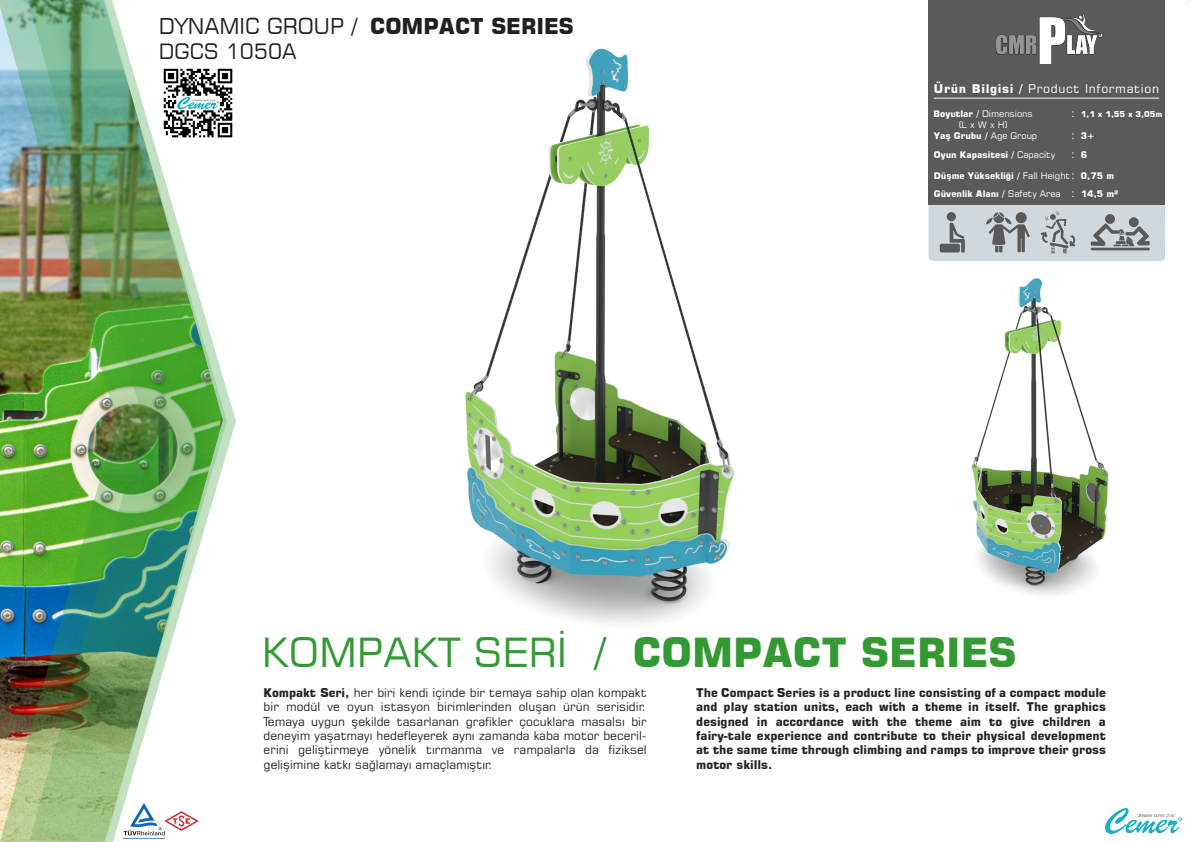
<style>
.page{position:relative;width:1191px;height:842px;background:#fff}
.page>*{position:absolute;margin:0;border:0;box-sizing:border-box;transform-origin:0 0}
.t1{font:700 40px "Square 721 BT";color:#393}
.t2{font:21.7px "Square 721 BT";color:#231f20}
.t3{font:21px "Square 721 BT";color:#231f20}
.t4{font:12px/14.4px "Square 721 BT";color:#232323;text-align:justify}
.t5{font:700 12px/14.4px "Square 721 BT";color:#232323;text-align:justify}
.t6{font:12px "Square 721 BT";letter-spacing:.055em;color:#fff}
.t7{font:11px/21.3px "Square 721 BT";color:#fff}
.t8{font:700 9px/19.7px "Square 721 BT";color:#fff}
.t9{font:9px/10.8px "Square 721 BT";color:#fff;text-align:center}
.t10{font:700 8px "Square 721 BT";color:#fff}
.s1{font-weight:700}
.s2{font-weight:400}
</style>
<div class="page">
<img style="left:465px;top:48px;width:270px;height:576px">
<img style="left:0;top:0;width:236px;height:842px">
<img style="left:28px;top:0;width:199px;height:842px">
<svg style="left:928px;top:205px;width:237px;height:56px;background:#bac1c6"></svg>
<img style="left:1105px;top:808px;width:76px;height:25px">
<img style="left:123px;top:803px;width:39px;height:36px">
<img style="left:162px;top:801px;width:40px;height:40px">
<div style="left:928px;top:0;width:236px;height:204px;background:#5a5a5a"></div>
<img style="left:996px;top:13px;width:105px;height:51px">
<hr style="left:934px;top:98px;width:225px;height:1px;background:#fff">
<img style="left:158px;top:62px;width:78px;height:81px">
<img style="left:971px;top:278px;width:138px;height:317px">
<h2 class="t2" style="left:159px;top:12px;width:416px">DYNAMIC GROUP / <span class="s1">COMPACT SERIES</span></h2>
<h3 class="t3" style="left:159px;top:38px;width:139px">DGCS 1050A</h3>
<p class="t6" style="left:934px;top:81px;width:227px"><span class="s1">Ürün Bilgisi /</span> Product Information</p>
<p class="t9" style="left:933px;top:109px;width:101px"><span class="s1">Boyutlar /</span> Dimensions (L x W x H)</p>
<p class="t7" style="left:1071px;top:103px;width:5px">: :</p>
<p class="t7" style="left:1071px;top:144px;width:5px;line-height:20.6px">: :</p>
<p class="t7" style="left:1071px;top:183px;width:5px">:</p>
<p class="t10" style="left:1081px;top:110px;width:83px">1,1 x 1,55 x 3,05m</p>
<p class="t8" style="left:1081px;top:126px;width:15px">3+<br>6</p>
<p class="t8" style="left:1081px;top:167px;width:39px;line-height:18.4px">0,75 m<br>14,5 m²</p>
<p class="t8" style="left:934px;top:126px;width:123px">Yaş Grubu / <span class="s2">Age Group<br></span>Oyun Kapasitesi / <span class="s2">Capacity</span></p>
<p class="t8" style="left:934px;top:167px;width:138px;line-height:18.4px">Düşme Yüksekliği / <span class="s2">Fall Height<br></span>Güvenlik Alanı / <span class="s2">Safety Area</span></p>
<h1 class="t1" style="left:262px;top:628px;width:756px"><span class="s2">KOMPAKT SERİ /</span> COMPACT SERIES</h1>
<p class="t4" style="left:264px;top:685px;width:384px"><span class="s1">Kompakt Seri,</span> her biri kendi içinde bir temaya sahip olan kompakt bir modül ve oyun istasyon birimlerinden oluşan ürün serisidir.<br>Temaya uygun şekilde tasarlanan grafikler çocuklara masalsı bir deneyim yaşatmayı hedefleyerek aynı zamanda kaba motor beceril&shy;erini geliştirmeye yönelik tırmanma ve rampalarla da fiziksel gelişimine katkı sağlamayı amaçlamıştır.</p>
<p class="t5" style="left:696px;top:685px;width:411px">The Compact Series is a product line consisting of a compact module and play station units, each with a theme in itself. The graphics designed in accordance with the theme aim to give children a fairy-tale experience and contribute to their physical development at the same time through climbing and ramps to improve their gross motor skills.</p>
</div>
